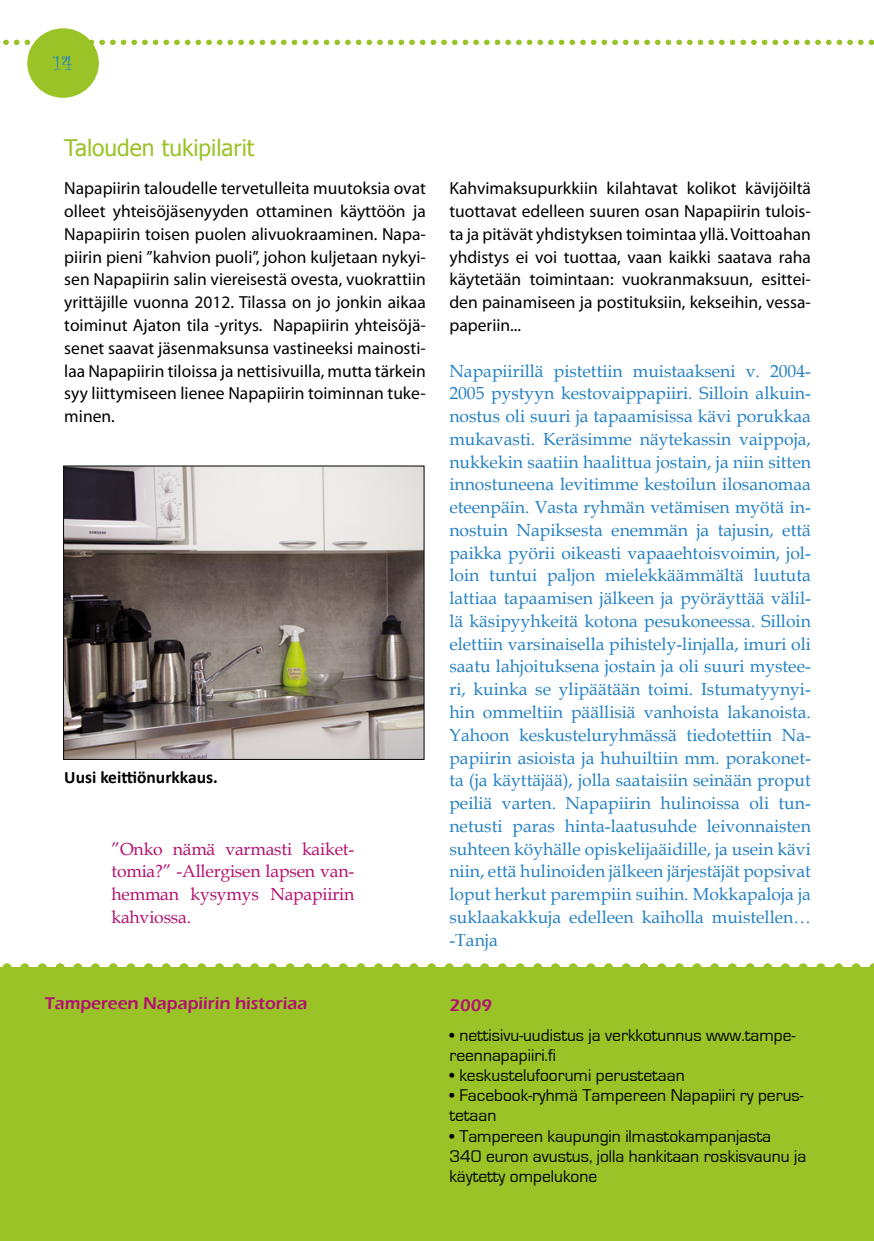
<style>
.page{position:relative;width:874px;height:1241px;background:#fff}
.page>*{position:absolute;margin:0;border:0;box-sizing:border-box;transform-origin:0 0}
.t1{font:22.75px "Tahoma";color:#9ac328}
.t2{font:21px "Curlz";color:#2581c4}
.t3{font:17.5px/22.8px "Book Antiqua";color:#2581c4;text-align:justify}
.t4{font:17.5px/22.8px "Myriad Pro";color:#000;text-align:justify}
.t5{font:17.5px/20.1px "Eurostile";color:#000}
.t6{font:17.5px/22.8px "Book Antiqua";letter-spacing:-.01em;color:#b31270;text-align:justify}
.t7{font:600 17.5px "Eras ITC";color:#b31270}
.t8{font:700 17.5px "Calibri";color:#000}
</style>
<div class="page">
<svg style="left:3px;top:40px;width:871px;height:5px"></svg>
<svg style="left:7px;top:963px;width:867px;height:9px"></svg>
<div style="left:0;top:967px;width:873px;height:273px;background:#9ac328"></div>
<svg style="left:63px;top:465px;width:362px;height:295px;background:#8e8681"></svg>
<div style="left:27px;top:28px;width:72px;height:70px;background:#9ac328;border-radius:50%"></div>
<p class="t2" style="left:54px;top:48px;width:20px">14</p>
<h1 class="t1" style="left:64px;top:133px;width:192px">Talouden tukipilarit</h1>
<p class="t4" style="left:64px;top:177px;width:363px">Napapiirin taloudelle tervetulleita muutoksia ovat olleet yhteisöjäsenyyden ottaminen käyttöön ja Napapiirin toisen puolen alivuokraaminen. Napa&shy;piirin pieni ”kahvion puoli”, johon kuljetaan nykyi&shy;sen Napapiirin salin viereisestä ovesta, vuokrattiin yrittäjille vuonna 2012. Tilassa on jo jonkin aikaa toiminut Ajaton tila -yritys. Napapiirin yhteisöjä&shy;senet saavat jäsenmaksunsa vastineeksi mainosti&shy;laa Napapiirin tiloissa ja nettisivuilla, mutta tärkein syy liittymiseen lienee Napapiirin toiminnan tuke&shy;minen.</p>
<p class="t4" style="left:449px;top:177px;width:363px">Kahvimaksupurkkiin kilahtavat kolikot kävijöiltä tuottavat edelleen suuren osan Napapiirin tulois&shy;ta ja pitävät yhdistyksen toimintaa yllä. Voittoahan yhdistys ei voi tuottaa, vaan kaikki saatava raha käytetään toimintaan: vuokranmaksuun, esittei&shy;den painamiseen ja postituksiin, kekseihin, vessa&shy;paperiin...</p>
<p class="t3" style="left:449px;top:359px;width:363px">Napapiirillä pistettiin muistaakseni v. 2004- 2005 pystyyn kestovaippapiiri. Silloin alkuin&shy;nostus oli suuri ja tapaamisissa kävi porukkaa mukavasti. Keräsimme näytekassin vaippoja, nukkekin saatiin haalittua jostain, ja niin sitten innostuneena levitimme kestoilun ilosanomaa eteenpäin. Vasta ryhmän vetämisen myötä in&shy;nostuin Napiksesta enemmän ja tajusin, että paikka pyörii oikeasti vapaaehtoisvoimin, jol&shy;loin tuntui paljon mielekkäämmältä luututa lattiaa tapaamisen jälkeen ja pyöräyttää välil&shy;lä käsipyyhkeitä kotona pesukoneessa. Silloin elettiin varsinaisella pihistely-linjalla, imuri oli saatu lahjoituksena jostain ja oli suuri mystee&shy;ri, kuinka se ylipäätään toimi. Istumatyynyi&shy;hin ommeltiin päällisiä vanhoista lakanoista.<br>Yahoon keskusteluryhmässä tiedotettiin Na&shy;papiirin asioista ja huhuiltiin mm. porakonet&shy;ta (ja käyttäjää), jolla saataisiin seinään proput peiliä varten. Napapiirin hulinoissa oli tun&shy;netusti paras hinta-laatusuhde leivonnaisten suhteen köyhälle opiskelijaäidille, ja usein kävi niin, että hulinoiden jälkeen järjestäjät popsivat loput herkut parempiin suihin. Mokkapaloja ja suklaakakkuja edelleen kaiholla muistellen… -Tanja</p>
<p class="t8" style="left:64px;top:765px;width:155px">Uusi keittiönurkkaus.</p>
<p class="t6" style="left:111px;top:836px;width:244px">”Onko nämä varmasti kaiket&shy;tomia?” -Allergisen lapsen van&shy;hemman kysymys Napapiirin kahviossa.</p>
<p class="t7" style="left:45px;top:993px;width:264px">Tampereen Napapiirin historiaa</p>
<p class="t7" style="left:449px;top:994px;width:44px">2009</p>
<p class="t5" style="left:449px;top:1025px;width:347px">• nettisivu-uudistus ja verkkotunnus www.tampe&shy;reennapapiiri.fi</p>
<p class="t5" style="left:449px;top:1065px;width:237px">• keskustelufoorumi perustetaan</p>
<p class="t5" style="left:449px;top:1085px;width:355px">• Facebook-ryhmä Tampereen Napapiiri ry perus&shy;tetaan</p>
<p class="t5" style="left:449px;top:1125px;width:358px">• Tampereen kaupungin ilmastokampanjasta<br>340 euron avustus, jolla hankitaan roskisvaunu ja käytetty ompelukone</p>
</div>
